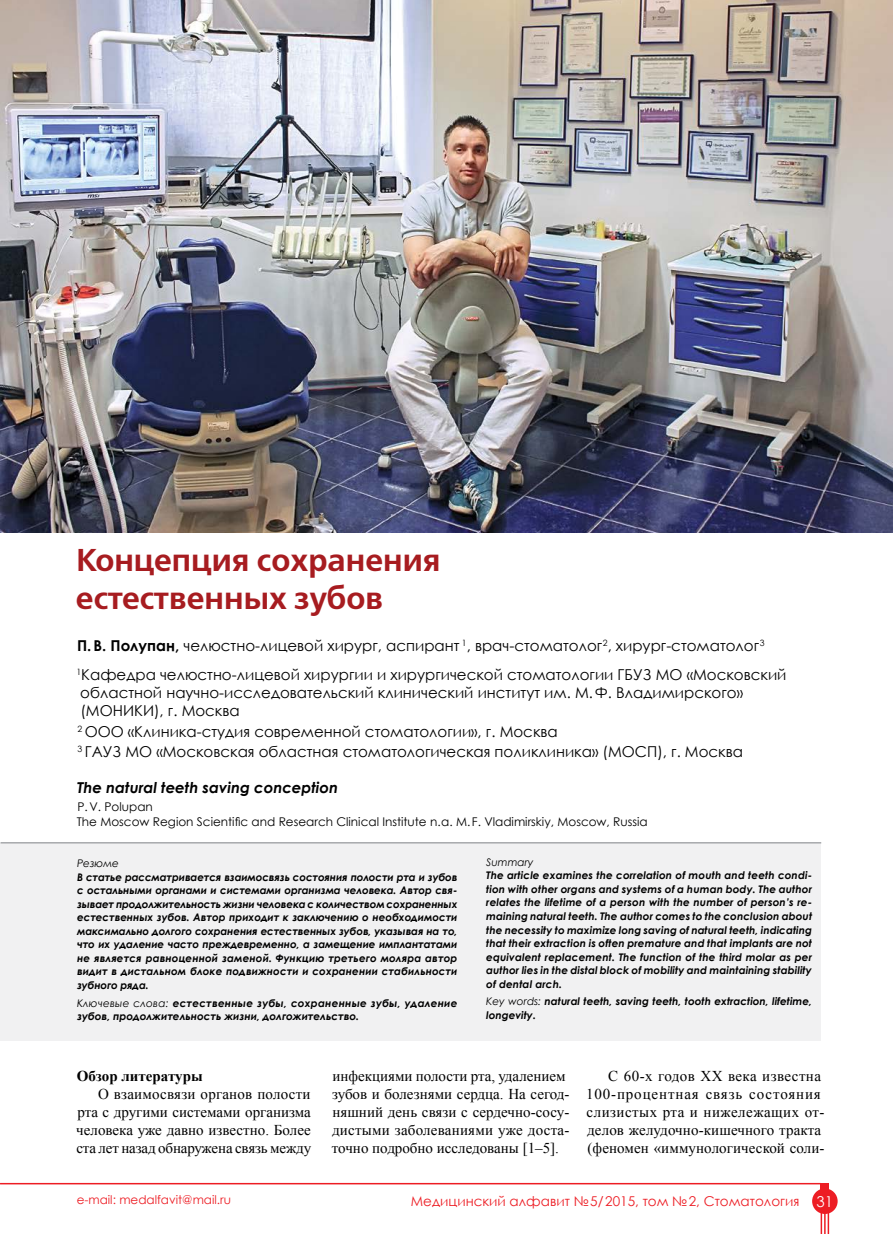
<style>
.page{position:relative;width:893px;height:1234px;background:#fff}
.page>*{position:absolute;margin:0;border:0;box-sizing:border-box;transform-origin:0 0}
.t1{font:31.5px/37.8px "Free Set Demi C";color:#a71c20}
.t2{font:15px/29.7px "Century Gothic";color:#000}
.t3{font:15px/18px "Times New Roman";letter-spacing:.005em;color:#000;text-align:justify}
.t4{font:15px/18px "Times New Roman";letter-spacing:.025em;color:#000}
.t5{font:italic 700 15px "Century Gothic";color:#000}
.t6{font:700 15px "Times New Roman";color:#000}
.t7{font:13.5px "Century Gothic";color:#ed1d24}
.t8{font:12px/15px "Century Gothic";color:#000}
.t9{font:12px "Century Gothic";color:#ed1d24}
.t10{font:italic 700 10.5px/13.5px "Century Gothic";letter-spacing:.005em;color:#000;text-align:justify}
.t11{font:italic 10.5px "Century Gothic";color:#000}
.s1{font-weight:700}
.s2{font-weight:400}
.s3{font-size:15px;color:#fff}
</style>
<div class="page">
<div style="left:1px;top:842px;width:820px;height:197px;background:#f1f1f2"></div>
<hr style="left:0;top:1182px;width:821px;height:2px;background:#ed1d24">
<div style="left:812px;top:1188px;width:26px;height:25px;background:#ed1d24;border-radius:50%"></div>
<div style="left:821px;top:1182px;width:8px;height:28px;background:#ed1d24"></div>
<svg style="left:821px;top:1213px;width:1px;height:20px"></svg>
<svg style="left:828px;top:1213px;width:1px;height:20px"></svg>
<hr style="left:824px;top:1210px;width:2px;height:23px;background:#ed1d24">
<img style="left:0;top:0;width:893px;height:532px">
<hr style="left:1px;top:841px;width:820px;height:2px;background:#a7a9ac">
<h1 class="t1" style="left:76px;top:542px;width:366px">Концепция сохранения естественных зубов</h1>
<h2 class="t2" style="left:76px;top:630px;width:712px"><span class="s1">П. В. Полупан,</span> челюстно-лицевой хирург, аспирант <sup>1</sup>, врач-стоматолог<sup>2</sup>, хирург-стоматолог<sup>3<br>1</sup>Кафедра челюстно-лицевой хирургии и хирургической стоматологии ГБУЗ МО «Московский</h2>
<h2 class="t2" style="left:80px;top:683px;width:664px;line-height:18px">областной научно-исследовательский клинический институт им. М.Ф. Владимирского» (МОНИКИ), г. Москва</h2>
<h2 class="t2" style="left:77px;top:720px;width:667px;line-height:20.1px"><sup>2</sup> OOO «Клиника-студия современной стоматологии», г. Москва<br><sup>3</sup> ГАУЗ МО «Московская областная стоматологическая поликлиника» (МОСП), г. Москва</h2>
<h2 class="t5" style="left:77px;top:775px;width:263px">The natural teeth saving conception</h2>
<p class="t8" style="left:77px;top:798px;width:572px">P.V. Polupan<br>The Moscow Region Scientific and Research Clinical Institute n.a. M. F. Vladimirskiy, Moscow, Russia</p>
<p class="t11" style="left:486px;top:854px;width:49px">Summary</p>
<p class="t10" style="left:486px;top:868px;width:327px">The article examines the correlation of mouth and teeth condi&shy;tion with other organs and systems of a human body. The author relates the lifetime of a person with the number of person’s re&shy;maining natural teeth. The author comes to the conclusion about the necessity to maximize long saving of natural teeth, indicating that their extraction is often premature and that implants are not equivalent replacement. The function of the third molar as per author lies in the distal block of mobility and maintaining stability of dental arch.</p>
<p class="t10" style="left:486px;top:994px;width:327px"><span class="s2">Key words:</span> natural teeth, saving teeth, tooth extraction, lifetime, longevity.</p>
<p class="t11" style="left:77px;top:855px;width:44px">Резюме</p>
<p class="t10" style="left:77px;top:869px;width:382px">В статье рассматривается взаимосвязь состояния полости рта и зубов с остальными органами и системами организма человека. Автор свя&shy;зывает продолжительность жизни человека с количеством сохраненных естественных зубов. Автор приходит к заключению о необходимости максимально долгого сохранения естественных зубов, указывая на то, что их удаление часто преждевременно, а замещение имплантатами не является равноценной заменой. Функцию третьего моляра автор видит в дистальном блоке подвижности и сохранении стабильности зубного ряда.</p>
<p class="t10" style="left:77px;top:995px;width:382px"><span class="s2">Ключевые слова:</span> естественные зубы, сохраненные зубы, удаление зубов, продолжительность жизни, долгожительство.</p>
<h2 class="t6" style="left:77px;top:1065px;width:127px">Обзор литературы</h2>
<h2 class="t3" style="left:76px;top:1084px;width:236px;text-indent:22px">О взаимосвязи органов полости рта с другими системами организма человека уже давно известно. Более ста лет назад обнаружена связь между</h2>
<p class="t9" style="left:77px;top:1190px;width:156px">e-mail: medalfavit@mail.ru</p>
<h2 class="t3" style="left:332px;top:1066px;width:239px;text-align:left">инфекциями полости рта, удалением зубов и болезнями сердца. На сегод&shy;няшний день связи с сердечно-сосу&shy;дистыми заболеваниями уже доста&shy;точно подробно исследованы [1–5].</h2>
<h2 class="t4" style="left:586px;top:1066px;width:240px;text-indent:22px">С 60-х годов ХХ века известна<br>100-процентная связь состояния слизистых рта и нижележащих от&shy;делов желудочно-кишечного тракта (феномен «иммунологической соли-</h2>
<p class="t7" style="left:411px;top:1191px;width:424px">Медицинский алфавит №5/2015, том №2, Стоматология <span class="s3">31</span></p>
</div>
